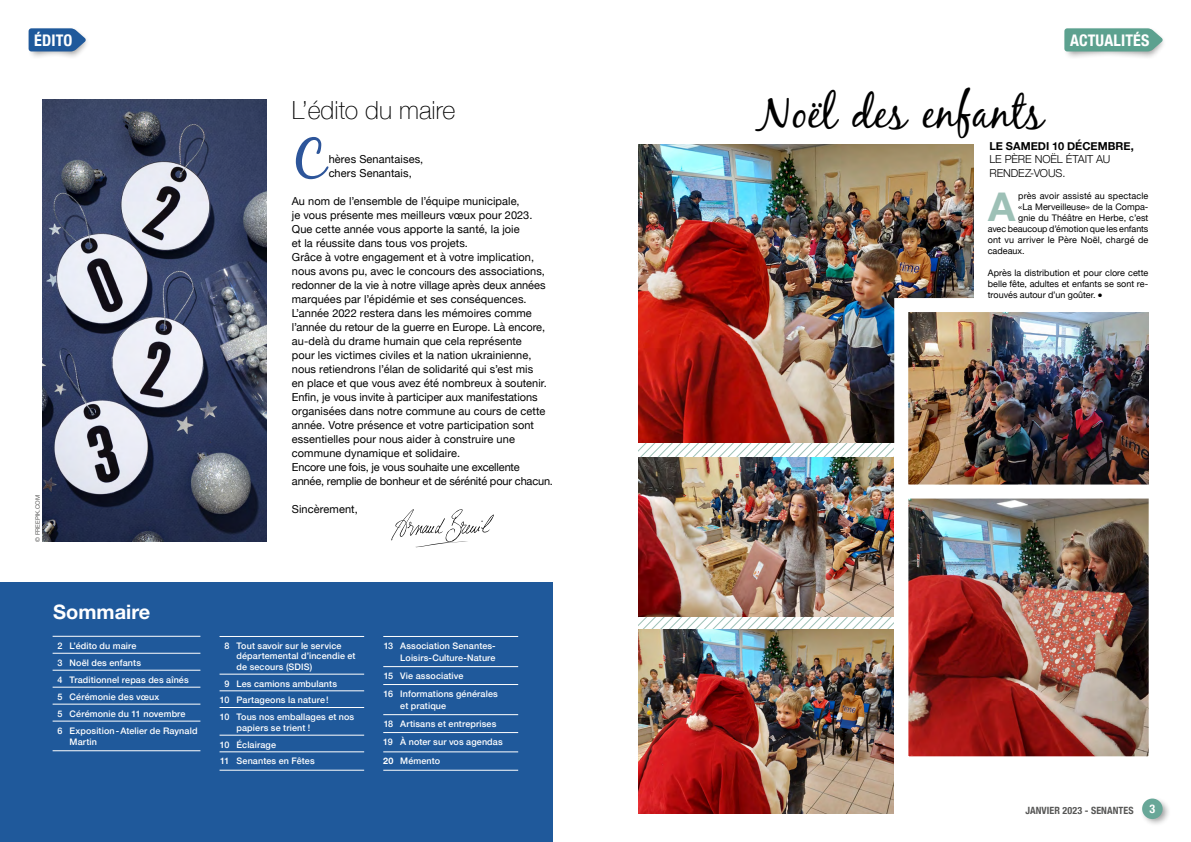
<style>
.page{position:relative;width:1191px;height:842px;background:#fff}
.page>*{position:absolute;margin:0;border:0;box-sizing:border-box;transform-origin:0 0}
.t1{font:54.5px "Black Jack";color:#2d559a}
.t2{font:45px "Black Jack";color:#000}
.t3{font:700 39.8px "Helvetica Neue LT Std";color:#9dc0b6}
.t4{font:100 25px "Helvetica Neue";color:#000}
.t5{font:700 20px "Helvetica Neue LT Std";color:#fff}
.t6{font:700 condensed 16px "Helvetica Neue";letter-spacing:.01em;color:#fff}
.t7{font:700 condensed 12px "Helvetica Neue";color:#fff}
.t8{font:11px/14px "Helvetica Neue";letter-spacing:.005em;color:#000}
.t9{font:300 11px/13.5px "Helvetica Neue";color:#000}
.t10{font:700 11px "Helvetica Neue";color:#000}
.t11{font:700 condensed 10px "Helvetica Neue";letter-spacing:.01em;color:#575756}
.t12{font:500 9px/17px "Helvetica Neue";letter-spacing:.01em;color:#fff}
.t13{font:9px/11px "Helvetica Neue";letter-spacing:.005em;color:#000;text-align:justify}
.t14{font:6px "Helvetica Neue";letter-spacing:.01em;color:#575756}
.s1{font-family:"Helvetica Neue LT Std";font-weight:700}
</style>
<div class="page">
<div style="left:0;top:582px;width:553px;height:260px;background:#1f599b"></div>
<svg style="left:638px;top:443px;width:255px;height:187px"></svg>
<svg style="left:391px;top:509px;width:103px;height:39px"></svg>
<img style="left:43px;top:99px;width:223px;height:443px">
<img style="left:638px;top:145px;width:335px;height:298px">
<img style="left:638px;top:630px;width:255px;height:184px">
<img style="left:638px;top:457px;width:255px;height:159px">
<img style="left:908px;top:505px;width:241px;height:252px">
<img style="left:887px;top:291px;width:262px;height:214px">
<hr style="left:53px;top:636px;width:147px;height:1px;background:#fff">
<hr style="left:53px;top:653px;width:147px;height:1px;background:#fff">
<hr style="left:53px;top:670px;width:147px;height:1px;background:#fff">
<hr style="left:53px;top:687px;width:147px;height:1px;background:#fff">
<hr style="left:53px;top:704px;width:147px;height:1px;background:#fff">
<hr style="left:53px;top:721px;width:147px;height:1px;background:#fff">
<hr style="left:53px;top:750px;width:147px;height:1px;background:#fff">
<hr style="left:219px;top:636px;width:145px;height:1px;background:#fff">
<hr style="left:219px;top:674px;width:145px;height:1px;background:#fff">
<hr style="left:219px;top:690px;width:145px;height:1px;background:#fff">
<hr style="left:219px;top:707px;width:145px;height:1px;background:#fff">
<hr style="left:219px;top:735px;width:145px;height:1px;background:#fff">
<hr style="left:219px;top:751px;width:145px;height:1px;background:#fff">
<hr style="left:219px;top:770px;width:145px;height:1px;background:#fff">
<hr style="left:383px;top:636px;width:135px;height:1px;background:#fff">
<hr style="left:383px;top:666px;width:135px;height:1px;background:#fff">
<hr style="left:383px;top:684px;width:135px;height:1px;background:#fff">
<hr style="left:383px;top:714px;width:135px;height:1px;background:#fff">
<hr style="left:383px;top:732px;width:135px;height:1px;background:#fff">
<hr style="left:383px;top:752px;width:135px;height:1px;background:#fff">
<hr style="left:383px;top:770px;width:135px;height:1px;background:#fff">
<div style="left:1139px;top:796px;width:32px;height:30px;background:#000;opacity:.4"></div>
<div style="left:1142px;top:798px;width:20px;height:21px;background:#68a798;border-radius:50%"></div>
<div style="left:27px;top:26px;width:63px;height:34px;background:#000;opacity:.4"></div>
<svg style="left:29px;top:28px;width:57px;height:23px"></svg>
<div style="left:1062px;top:26px;width:105px;height:34px;background:#000;opacity:.4"></div>
<svg style="left:1064px;top:28px;width:98px;height:23px;background:#66a695"></svg>
<h3 class="t6" style="left:34px;top:27px;width:40px">ÉDITO</h3>
<h3 class="t6" style="left:1070px;top:27px;width:81px">ACTUALITÉS</h3>
<p class="t14" style="left:33px;top:542px;width:48px;rotate:-90deg">© FREEPIK.COM</p>
<h3 class="t4" style="left:292px;top:91px;width:165px">L’édito du maire</h3>
<h1 class="t1" style="left:292px;top:127px;width:34px">C</h1>
<p class="t8" style="left:329px;top:153px;width:96px">hères Senantaises, chers Senantais,</p>
<p class="t8" style="left:292px;top:195px;width:263px">Au nom de l’ensemble de l’équipe municipale,<br>je vous présente mes meilleurs vœux pour 2023.<br>Que cette année vous apporte la santé, la joie<br>et la réussite dans tous vos projets.<br>Grâce à votre engagement et à votre implication, nous avons pu, avec le concours des associations, redonner de la vie à notre village après deux années marquées par l’épidémie et ses conséquences.<br>L’année 2022 restera dans les mémoires comme l’année du retour de la guerre en Europe. Là encore, au-delà du drame humain que cela représente<br>pour les victimes civiles et la nation ukrainienne, nous retiendrons l’élan de solidarité qui s’est mis<br>en place et que vous avez été nombreux à soutenir.<br>Enfin, je vous invite à participer aux manifestations organisées dans notre commune au cours de cette année. Votre présence et votre participation sont essentielles pour nous aider à construire une commune dynamique et solidaire.<br>Encore une fois, je vous souhaite une excellente année, remplie de bonheur et de sérénité pour chacun.</p>
<p class="t8" style="left:292px;top:503px;width:67px">Sincèrement,</p>
<h3 class="t5" style="left:53px;top:599px;width:98px">Sommaire</h3>
<p class="t12" style="left:58px;top:636px;width:141px">2 L’édito du maire<br>3 Noël des enfants<br>4 Traditionnel repas des aînés<br>5 Cérémonie des vœux<br>5 Cérémonie du 11 novembre<br>6 Exposition-Atelier de Raynald</p>
<p class="t12" style="left:70px;top:732px;width:29px">Martin</p>
<p class="t12" style="left:236px;top:640px;width:121px;line-height:10px;text-indent:-12px">8 Tout savoir sur le service départemental d’incendie et</p>
<p class="t12" style="left:236px;top:657px;width:77px">de secours (SDIS)</p>
<p class="t12" style="left:224px;top:674px;width:114px">9 Les camions ambulants</p>
<p class="t12" style="left:220px;top:691px;width:110px">10 Partageons la nature!</p>
<p class="t12" style="left:220px;top:707px;width:136px">10 Tous nos emballages et nos</p>
<p class="t12" style="left:220px;top:719px;width:96px;line-height:16.7px;text-indent:17px">papiers se trient !<br>10 Éclairage<br>11 Senantes en Fêtes</p>
<p class="t12" style="left:384px;top:639px;width:114px;line-height:12.2px;text-align:right">13 Association Senantes-<br>Loisirs-Culture-Nature</p>
<p class="t12" style="left:384px;top:666px;width:116px;line-height:17.9px">15 Vie associative<br>16 Informations générales</p>
<p class="t12" style="left:383px;top:696px;width:121px;line-height:17.9px;text-indent:17px">et pratique<br>18 Artisans et entreprises<br>19 À noter sur vos agendas</p>
<p class="t12" style="left:383px;top:752px;width:58px"><span class="s1">20</span> Mémento</p>
<h2 class="t2" style="left:758px;top:85px;width:287px">Noël des enfants</h2>
<p class="t10" style="left:989px;top:137px;width:146px">LE SAMEDI 10 DÉCEMBRE,</p>
<p class="t9" style="left:989px;top:152px;width:123px">LE PÈRE NOËL ÉTAIT AU<br>RENDEZ-VOUS.</p>
<h3 class="t3" style="left:988px;top:182px;width:29px">A</h3>
<p class="t13" style="left:1018px;top:191px;width:132px">près avoir assisté au spectacle</p>
<p class="t13" style="left:1018px;top:202px;width:132px">«La Merveilleuse» de la Compa-</p>
<p class="t13" style="left:1018px;top:213px;width:132px">gnie du Théâtre en Herbe, c’est</p>
<p class="t13" style="left:987px;top:224px;width:162px">avec beaucoup d’émotion que les enfants</p>
<p class="t13" style="left:987px;top:235px;width:162px">ont vu arriver le Père Noël, chargé de</p>
<p class="t13" style="left:987px;top:246px;width:38px">cadeaux.</p>
<p class="t13" style="left:987px;top:268px;width:162px">Après la distribution et pour clore cette belle fête, adultes et enfants se sont re&shy;trouvés autour d’un goûter. ●</p>
<p class="t11" style="left:1025px;top:802px;width:110px">JANVIER 2023 - SENANTES</p>
<p class="t7" style="left:1149px;top:798px;width:7px">3</p>
</div>
